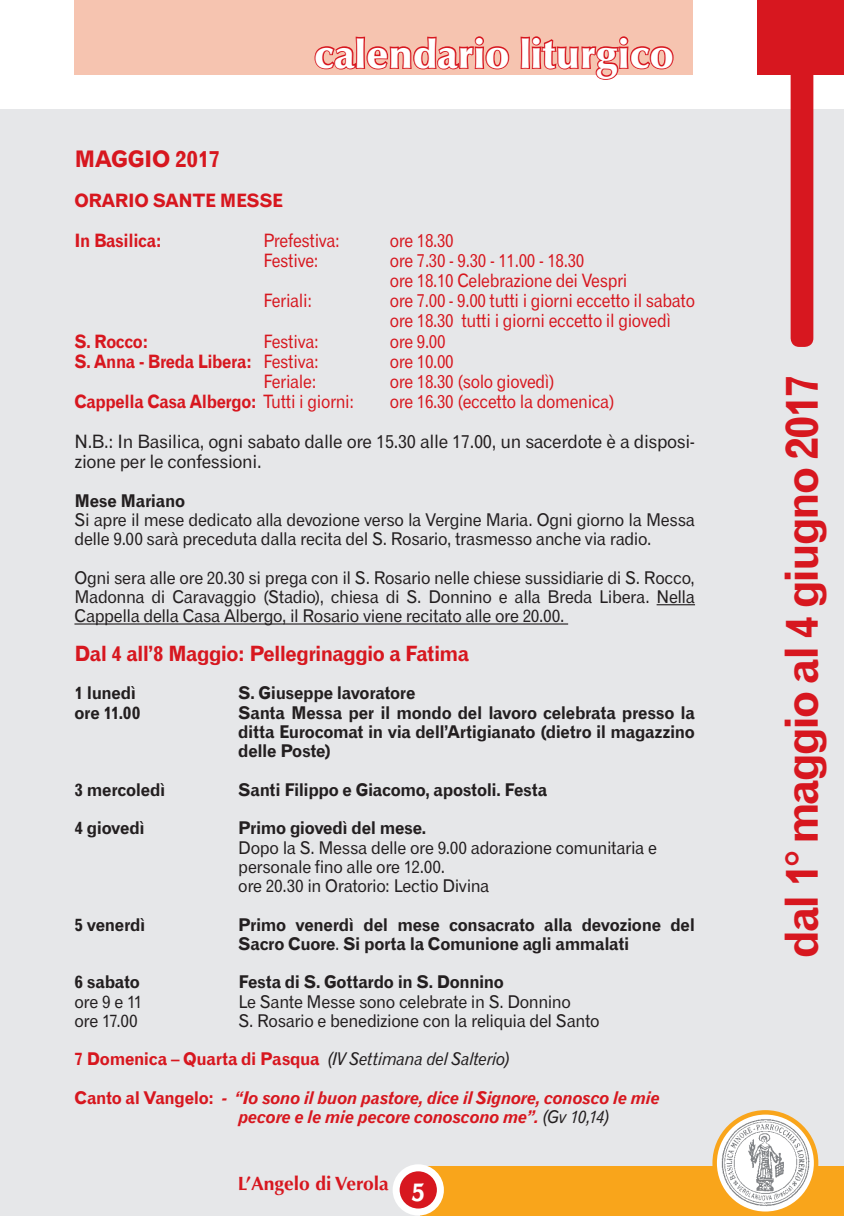
<style>
.page{position:relative;width:844px;height:1216px;background:#fff}
.page>*{position:absolute;margin:0;border:0;box-sizing:border-box;transform-origin:0 0}
.t1{font:45.5px "Gothic 720 BT Bold B";letter-spacing:-.05em;color:#d7171f}
.t2{font:900 40.25px "Optima";color:#fff}
.t3{font:22.75px "Gothic 720 BT Bold B";letter-spacing:-.02em;color:#d7171f}
.t4{font:21px "Gothic 720 BT Bold B";letter-spacing:-.03em;color:#d7171f}
.t5{font:700 19.25px "Optima";color:#d7171f}
.t6{font:18.38px/20.1px "Gothic 720 BT Roman B";letter-spacing:-.02em;color:#d7171f;scale:.91 1}
.t7{font:18.38px/20.1px "Gothic 720 BT Roman B";letter-spacing:-.02em;color:#231f20}
.t8{font:18.38px "Gothic 720 BT Bold B";letter-spacing:-.02em;color:#d7171f;scale:.91 1}
.t9{font:18.38px/40.2px "Gothic 720 BT Bold B";letter-spacing:-.02em;color:#d7171f}
.t10{font:17.5px/19.2px "Gothic 720 BT Roman B";letter-spacing:-.025em;color:#231f20}
.t11{font:17.5px/19.2px "Gothic 720 BT Bold B";letter-spacing:-.02em;color:#231f20;text-align:justify}
.t12{font:17.5px/19.2px "Gothic 720 BT Bold Italic B";letter-spacing:-.02em;color:#d7171f}
.t13{font:17.5px "Gothic 720 BT Bold B";letter-spacing:-.02em;color:#d7171f}
.s1{font-family:"Gothic 720 BT Roman B"}
.s2{font-family:"Gothic 720 BT Italic B";color:#231f20}
.s3{font-family:"Gothic 720 BT Bold B"}
.s4{font-family:"Cantoria";font-size:24.5px;color:#fff}
</style>
<div class="page">
<div style="left:0;top:109px;width:843px;height:1106px;background:#e6e7e9"></div>
<div style="left:756px;top:0;width:87px;height:74px;background:#d7171f"></div>
<div style="left:74px;top:0;width:618px;height:74px;background:#f6c4b0"></div>
<div style="left:420px;top:1166px;width:423px;height:49px;background:#f9a51b"></div>
<svg style="left:396px;top:1167px;width:44px;height:44px"></svg>
<div style="left:392px;top:1164px;width:52px;height:51px;border:7px solid #fff;border-radius:50%"></div>
<svg style="left:714px;top:1112px;width:101px;height:101px"></svg>
<div style="left:712px;top:1110px;width:106px;height:105px;border:4px solid #f9a51b;border-radius:50%"></div>
<img style="left:721px;top:1118px;width:88px;height:88px">
<svg style="left:313px;top:36px;width:197px;height:39px"></svg>
<svg style="left:519px;top:36px;width:155px;height:44px"></svg>
<div style="left:790px;top:31px;width:23px;height:316px;background:#d7171f;border-radius:9px"></div>
<hr style="left:656px;top:604px;width:38px;height:1px;background:#231f20">
<hr style="left:74px;top:623px;width:494px;height:1px;background:#231f20">
<h2 class="t2" style="left:314px;top:30px;width:361px">calendario liturgico</h2>
<h3 class="t3" style="left:74px;top:145px;width:148px">MAGGIO 2017</h3>
<p class="t9" style="left:74px;top:180px;width:210px">ORARIO SANTE MESSE<br>In Basilica:</p>
<p class="t6" style="left:263px;top:230px;width:85px">Prefestiva:</p>
<p class="t6" style="left:389px;top:230px;width:72px">ore 18.30</p>
<p class="t6" style="left:263px;top:250px;width:62px">Festive:</p>
<p class="t6" style="left:389px;top:250px;width:262px">ore 7.30 - 9.30 - 11.00 - 18.30<br>ore 18.10 Celebrazione dei Vespri</p>
<p class="t6" style="left:263px;top:290px;width:55px">Feriali:</p>
<p class="t6" style="left:389px;top:290px;width:337px">ore 7.00 - 9.00 tutti i giorni eccetto il sabato ore 18.30 tutti i giorni eccetto il giovedì</p>
<p class="t8" style="left:74px;top:330px;width:83px">S. Rocco:</p>
<p class="t6" style="left:263px;top:331px;width:62px">Festiva:</p>
<p class="t6" style="left:389px;top:331px;width:63px">ore 9.00</p>
<p class="t8" style="left:74px;top:350px;width:270px">S. Anna - Breda Libera: <span class="s1">Festiva:</span></p>
<p class="t6" style="left:389px;top:351px;width:72px">ore 10.00</p>
<p class="t6" style="left:263px;top:371px;width:59px">Feriale:</p>
<p class="t6" style="left:389px;top:371px;width:183px">ore 18.30 (solo giovedì)</p>
<p class="t8" style="left:74px;top:390px;width:309px">Cappella Casa Albergo: <span class="s1">Tutti i giorni:</span></p>
<p class="t6" style="left:389px;top:391px;width:249px">ore 16.30 (eccetto la domenica)</p>
<p class="t7" style="left:74px;top:431px;width:622px">N.B.: In Basilica, ogni sabato dalle ore 15.30 alle 17.00, un sacerdote è a disposi&shy;zione per le confessioni.</p>
<p class="t11" style="left:74px;top:491px;width:112px">Mese Mariano</p>
<p class="t10" style="left:74px;top:510px;width:622px">Si apre il mese dedicato alla devozione verso la Vergine Maria. Ogni giorno la Messa delle 9.00 sarà preceduta dalla recita del S. Rosario, trasmesso anche via radio.</p>
<p class="t10" style="left:74px;top:568px;width:621px;text-align:justify">Ogni sera alle ore 20.30 si prega con il S. Rosario nelle chiese sussidiarie di S. Rocco, Madonna di Caravaggio (Stadio), chiesa di S. Donnino e alla Breda Libera. Nella Cappella della Casa Albergo, il Rosario viene recitato alle ore 20.00.</p>
<p class="t4" style="left:74px;top:640px;width:396px">Dal 4 all’8 Maggio: Pellegrinaggio a Fatima</p>
<p class="t11" style="left:74px;top:683px;width:63px">1 lunedì</p>
<p class="t11" style="left:238px;top:683px;width:179px">S. Giuseppe lavoratore</p>
<p class="t11" style="left:74px;top:702px;width:67px">ore 11.00</p>
<p class="t11" style="left:238px;top:702px;width:458px">Santa Messa per il mondo del lavoro celebrata presso la ditta Eurocomat in via dell’Artigianato (dietro il magazzino delle Poste)</p>
<p class="t11" style="left:74px;top:779px;width:92px">3 mercoledì</p>
<p class="t11" style="left:238px;top:779px;width:310px">Santi Filippo e Giacomo, apostoli. Festa</p>
<p class="t11" style="left:74px;top:818px;width:72px">4 giovedì</p>
<p class="t11" style="left:238px;top:818px;width:189px">Primo giovedì del mese.</p>
<p class="t10" style="left:238px;top:837px;width:420px">Dopo la S. Messa delle ore 9.00 adorazione comunitaria e personale fino alle ore 12.00.<br>ore 20.30 in Oratorio: Lectio Divina</p>
<p class="t11" style="left:74px;top:914px;width:72px">5 venerdì</p>
<p class="t11" style="left:238px;top:914px;width:458px">Primo venerdì del mese consacrato alla devozione del<br>Sacro Cuore<span class="s1">.</span> Si porta la Comunione agli ammalati</p>
<p class="t11" style="left:74px;top:972px;width:67px">6 sabato</p>
<p class="t11" style="left:238px;top:972px;width:267px">Festa di S. Gottardo in S. Donnino</p>
<p class="t10" style="left:74px;top:991px;width:69px">ore 9 e 11</p>
<p class="t10" style="left:238px;top:991px;width:334px">Le Sante Messe sono celebrate in S. Donnino</p>
<p class="t10" style="left:74px;top:1010px;width:65px">ore 17.00</p>
<p class="t10" style="left:238px;top:1010px;width:362px">S. Rosario e benedizione con la reliquia del Santo</p>
<p class="t13" style="left:74px;top:1048px;width:437px">7 Domenica – Quarta di Pasqua <span class="s2">(IV Settimana del Salterio)</span></p>
<p class="t12" style="left:238px;top:1087px;width:423px;text-indent:-164px"><span class="s3">Canto al Vangelo:</span> - “Io sono il buon pastore, dice il Signore, conosco le mie pecore e le mie pecore conoscono me”. <span class="s2">(Gv 10,14)</span></p>
<p class="t5" style="left:238px;top:1171px;width:189px">L’Angelo di Verola <span class="s4">5</span></p>
<h1 class="t1" style="left:773px;top:958px;width:586px;rotate:-90deg">dal 1° maggio al 4 giugno 2017</h1>
</div>
